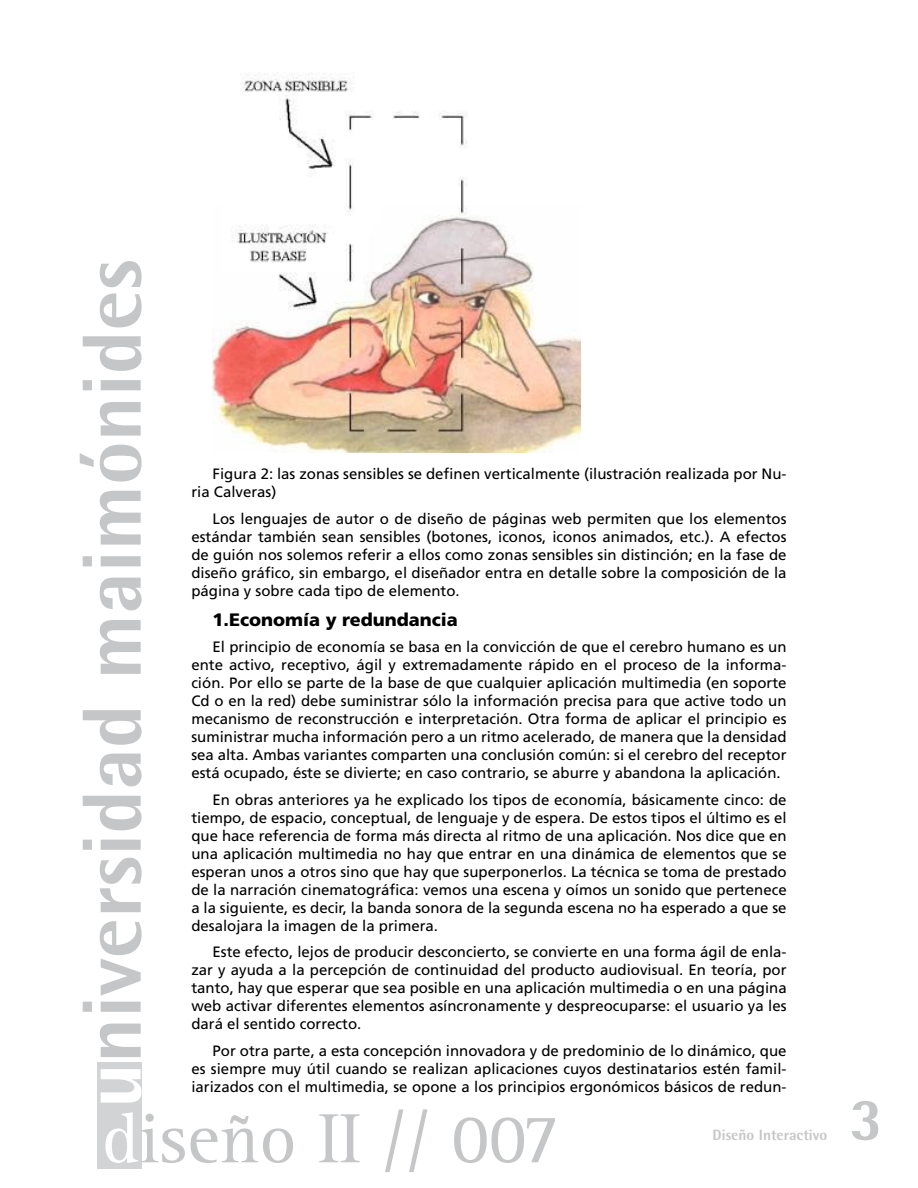
<style>
.page{position:relative;width:918px;height:1188px;background:#fff}
.page>*{position:absolute;margin:0;border:0;box-sizing:border-box;transform-origin:0 0}
.t1{font:800 84px "Rotis Semi Sans";color:#c5c6c8}
.t2{font:72px "Rotis Serif";color:#c5c6c8}
.t3{font:900 18px "Frutiger";color:#000}
.t4{font:15px/18px "Frutiger";color:#000;text-align:justify}
.t5{font:800 15px "Rotis Semi Sans";color:#c5c6c8}
.s1{color:#fff}
</style>
<div class="page">
<div style="left:98px;top:1062px;width:44px;height:107px;background:#d1d3d4"></div>
<img style="left:213px;top:73px;width:367px;height:380px">
<h1 class="t1" style="left:59px;top:1108px;width:850px;rotate:-90deg"><span class="s1">u</span>niversidad maimónides</h1>
<p class="t4" style="left:191px;top:465px;width:597px;text-indent:21px">Figura 2: las zonas sensibles se definen verticalmente (ilustración realizada por Nu&shy;ria Calveras)</p>
<p class="t4" style="left:191px;top:510px;width:597px;text-indent:21px">Los lenguajes de autor o de diseño de páginas web permiten que los elementos estándar también sean sensibles (botones, iconos, iconos animados, etc.). A efectos de guión nos solemos referir a ellos como zonas sensibles sin distinción; en la fase de diseño gráfico, sin embargo, el diseñador entra en detalle sobre la composición de la página y sobre cada tipo de elemento.</p>
<p class="t3" style="left:213px;top:609px;width:247px">1.Economía y redundancia</p>
<p class="t4" style="left:191px;top:638px;width:597px;text-indent:21px">El principio de economía se basa en la convicción de que el cerebro humano es un ente activo, receptivo, ágil y extremadamente rápido en el proceso de la informa&shy;ción. Por ello se parte de la base de que cualquier aplicación multimedia (en soporte Cd o en la red) debe suministrar sólo la información precisa para que active todo un mecanismo de reconstrucción e interpretación. Otra forma de aplicar el principio es suministrar mucha información pero a un ritmo acelerado, de manera que la densidad sea alta. Ambas variantes comparten una conclusión común: si el cerebro del receptor está ocupado, éste se divierte; en caso contrario, se aburre y abandona la aplicación.</p>
<p class="t4" style="left:191px;top:791px;width:597px;text-indent:21px">En obras anteriores ya he explicado los tipos de economía, básicamente cinco: de tiempo, de espacio, conceptual, de lenguaje y de espera. De estos tipos el último es el que hace referencia de forma más directa al ritmo de una aplicación. Nos dice que en una aplicación multimedia no hay que entrar en una dinámica de elementos que se esperan unos a otros sino que hay que superponerlos. La técnica se toma de prestado de la narración cinematográfica: vemos una escena y oímos un sonido que pertenece a la siguiente, es decir, la banda sonora de la segunda escena no ha esperado a que se desalojara la imagen de la primera.</p>
<p class="t4" style="left:191px;top:943px;width:597px;text-indent:21px">Este efecto, lejos de producir desconcierto, se convierte en una forma ágil de enla&shy;zar y ayuda a la percepción de continuidad del producto audiovisual. En teoría, por tanto, hay que esperar que sea posible en una aplicación multimedia o en una página web activar diferentes elementos asíncronamente y despreocuparse: el usuario ya les dará el sentido correcto.</p>
<p class="t4" style="left:191px;top:1042px;width:597px;text-indent:21px">Por otra parte, a esta concepción innovadora y de predominio de lo dinámico, que es siempre muy útil cuando se realizan aplicaciones cuyos destinatarios estén famil&shy;iarizados con el multimedia, se opone a los principios ergonómicos básicos de redun-</p>
<h2 class="t2" style="left:102px;top:1097px;width:459px"><span class="s1">d</span>iseño II // 007</h2>
<p class="t5" style="left:713px;top:1125px;width:116px">Diseño Interactivo</p>
</div>
